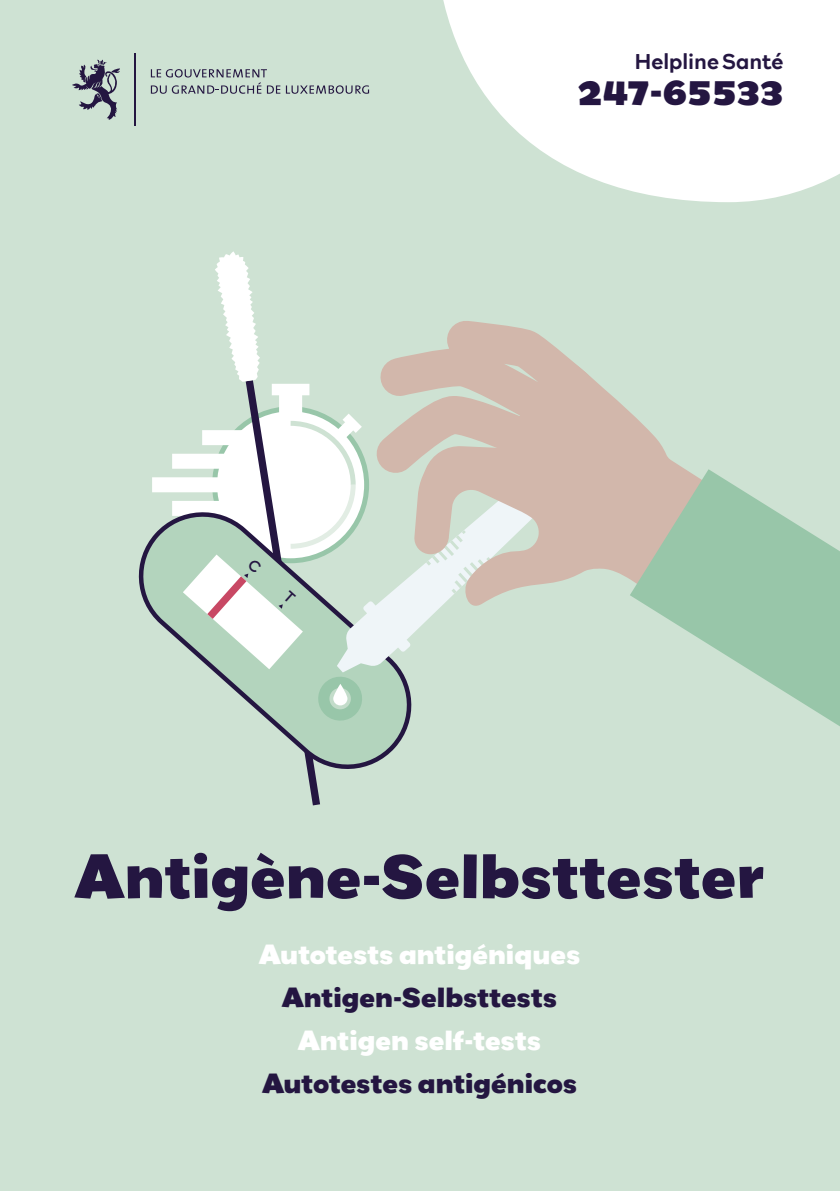
<style>
.page{position:relative;width:840px;height:1191px;background:#fff}
.page>*{position:absolute;margin:0;border:0;box-sizing:border-box;transform-origin:0 0}
.t1{font:700 expanded 56px "Grenadine MVB";color:#241641}
.t2{font:700 expanded 36.2px "Grenadine MVB";color:#241641}
.t3{font:700 expanded 25px "Grenadine MVB";letter-spacing:-.005em;color:#241641}
.t4{font:700 expanded 25px "Grenadine MVB";letter-spacing:-.005em;color:#fff}
.t5{font:500 21.6px "Rockford Sans";color:#241641}
</style>
<div class="page">
<div style="left:0;top:0;width:839px;height:1191px;background:#cee2d3"></div>
<svg style="left:151px;top:69px;width:129px;height:25px"></svg>
<svg style="left:286px;top:85px;width:83px;height:9px"></svg>
<hr style="left:134px;top:53px;width:1px;height:73px;background:#241641">
<svg style="left:72px;top:59px;width:48px;height:61px"></svg>
<svg style="left:443px;top:0;width:396px;height:202px;fill:#fff"></svg>
<div style="left:152px;top:477px;width:85px;height:15px;background:#fff"></div>
<div style="left:172px;top:454px;width:85px;height:15px;background:#fff"></div>
<svg style="left:138px;top:501px;width:45px;height:143px"></svg>
<svg style="left:544px;top:395px;width:141px;height:189px;fill:#d2b7ab"></svg>
<svg style="left:544px;top:338px;width:67px;height:154px"></svg>
<svg style="left:629px;top:469px;width:210px;height:257px;fill:#98c6a9"></svg>
<svg style="left:183px;top:251px;width:361px;height:554px"></svg>
<p class="t5" style="left:634px;top:45px;width:150px">Helpline Santé</p>
<h2 class="t2" style="left:577px;top:66px;width:207px">247-65533</h2>
<h1 class="t1" style="left:76px;top:837px;width:689px">Antigène-Selbsttester</h1>
<p class="t4" style="left:259px;top:937px;width:322px">Autotests antigéniques</p>
<p class="t3" style="left:282px;top:980px;width:276px">Antigen-Selbsttests</p>
<p class="t4" style="left:298px;top:1023px;width:244px">Antigen self-tests</p>
<p class="t3" style="left:262px;top:1065px;width:316px">Autotestes antigénicos</p>
</div>
